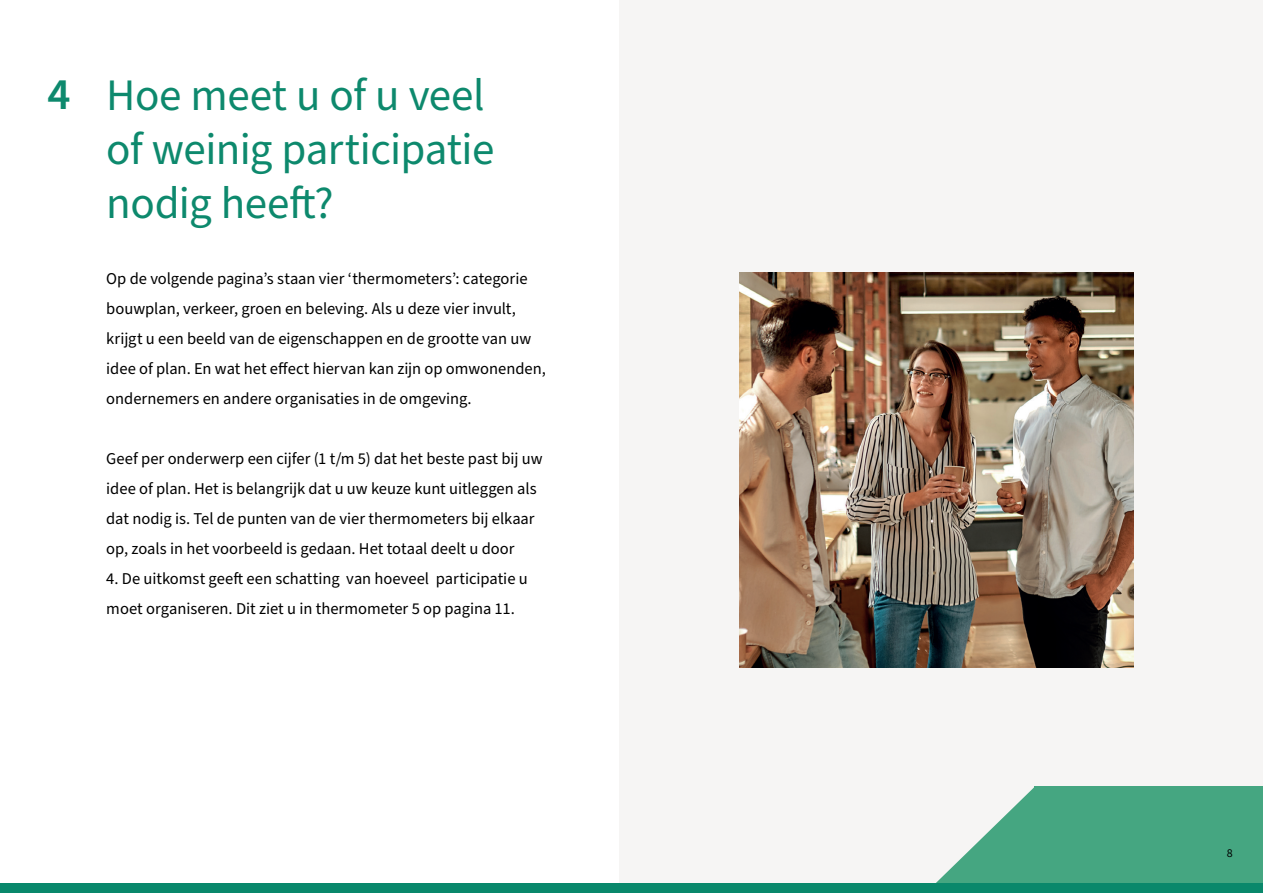
<style>
.page{position:relative;width:1263px;height:893px;background:#fff}
.page>*{position:absolute;margin:0;border:0;box-sizing:border-box;transform-origin:0 0}
.t1{font:45px/54px "Source Sans Pro";letter-spacing:-.015em;color:#0d896d}
.t2{font:600 45px "Source Sans Pro";color:#0d896d}
.t3{font:16.5px/30px "Source Sans Pro";color:#000}
.t4{font:12px "Source Sans Pro";color:#000}
</style>
<div class="page">
<div style="left:620px;top:0;width:643px;height:893px;background:#f6f5f4"></div>
<div style="left:1035px;top:787px;width:228px;height:106px;background:#45a681"></div>
<svg style="left:936px;top:787px;width:99px;height:96px"></svg>
<div style="left:0;top:883px;width:1263px;height:10px;background:#09886b"></div>
<img style="left:739px;top:273px;width:395px;height:394px">
<h1 class="t2" style="left:48px;top:64px;width:25px">4</h1>
<h1 class="t1" style="left:106px;top:69px;width:390px">Hoe meet u of u veel of weinig participatie nodig heeft?</h1>
<p class="t3" style="left:106px;top:265px;width:441px">Op de volgende pagina’s staan vier ‘thermometers’: categorie bouwplan, verkeer, groen en beleving. Als u deze vier invult, krijgt u een beeld van de eigenschappen en de grootte van uw idee of plan. En wat het effect hiervan kan zijn op omwonenden, ondernemers en andere organisaties in de omgeving.</p>
<p class="t3" style="left:106px;top:444px;width:438px">Geef per onderwerp een cijfer (1 t/m 5) dat het beste past bij uw idee of plan. Het is belangrijk dat u uw keuze kunt uitleggen als dat nodig is. Tel de punten van de vier thermometers bij elkaar op, zoals in het voorbeeld is gedaan. Het totaal deelt u door</p>
<p class="t3" style="left:106px;top:564px;width:423px">4. De uitkomst geeft een schatting van hoeveel participatie u moet organiseren. Dit ziet u in thermometer 5 op pagina 11.</p>
<p class="t4" style="left:1227px;top:845px;width:7px">8</p>
</div>
